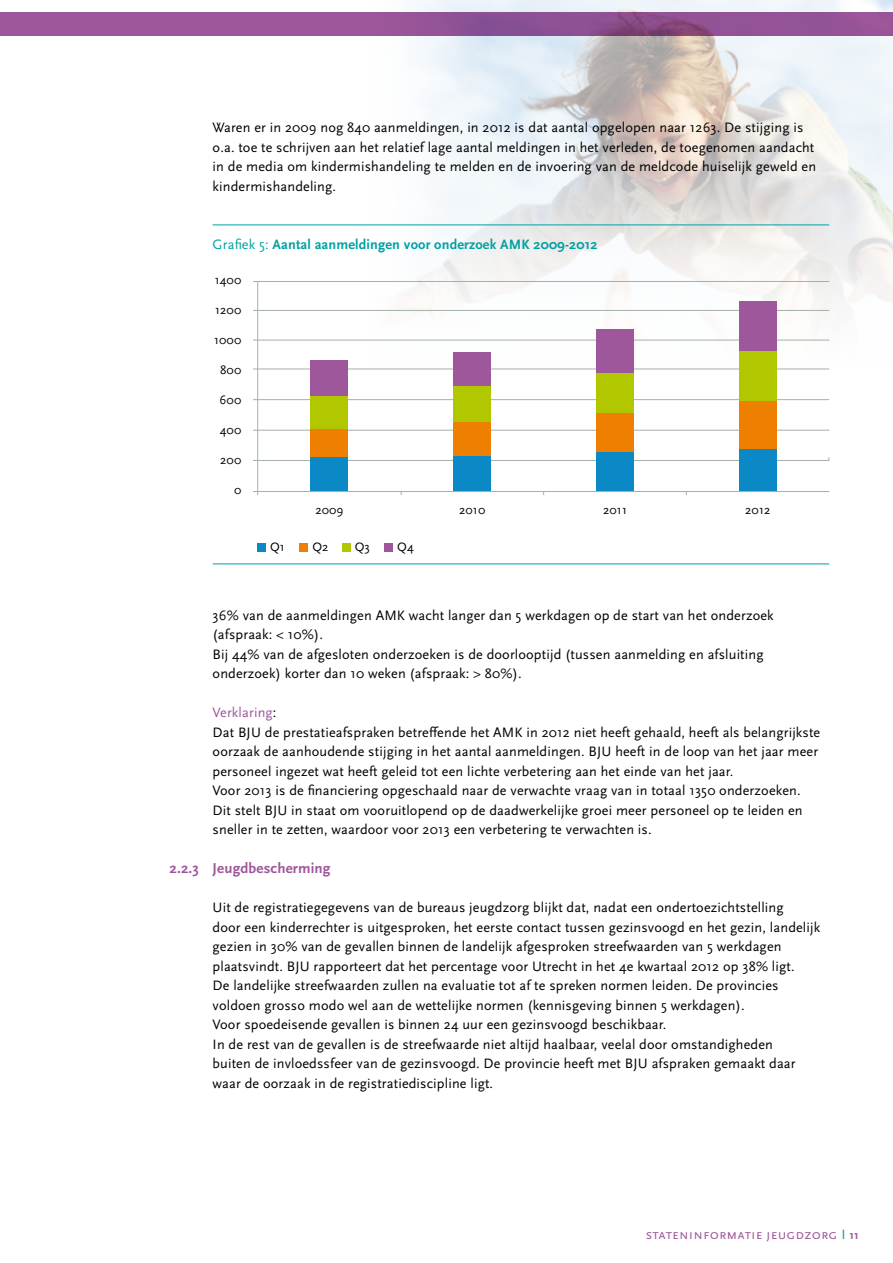
<style>
.page{position:relative;width:893px;height:1263px;background:#fff}
.page>*{position:absolute;margin:0;border:0;box-sizing:border-box;transform-origin:0 0}
.t1{font:700 15px "Scala Sans OT";letter-spacing:.01em;color:#9d579a}
.t2{font:14.25px/19.5px "Scala Sans OT";letter-spacing:.01em;color:#000}
.t3{font:700 14.25px "Scala Sans OT";letter-spacing:.01em;color:#00a1a3}
.t4{font:14.25px "Scala Sans OT";letter-spacing:.01em;color:#9d579a}
.t5{font:12.75px "Scala Sans OT";letter-spacing:.01em;color:#000}
.s1{font-weight:400}
.s2{color:#9d579a}
.s3{color:#00a1a3}
.s4{font-weight:700;font-size:12px}
</style>
<div class="page">
<img style="left:357px;top:0;width:536px;height:397px">
<svg style="left:0;top:12px;width:893px;height:24px;fill:#985598"></svg>
<hr style="left:213px;top:563px;width:616px;height:1px;background:#00a1a3">
<hr style="left:213px;top:224px;width:616px;height:1px;background:#00a1a3">
<hr style="left:253px;top:310px;width:576px;height:1px;background:#a5b1a8">
<hr style="left:253px;top:369px;width:576px;height:1px;background:#a5b1a8">
<hr style="left:253px;top:340px;width:576px;height:1px;background:#a5b1a8">
<hr style="left:253px;top:399px;width:576px;height:1px;background:#a5b1a8">
<hr style="left:253px;top:430px;width:576px;height:1px;background:#a5b1a8">
<hr style="left:257px;top:281px;width:1px;height:210px;background:#a5b1a8">
<hr style="left:253px;top:460px;width:576px;height:1px;background:#a5b1a8">
<div style="left:310px;top:453px;width:38px;height:39px;background:#0b89c6"></div>
<div style="left:454px;top:453px;width:37px;height:39px;background:#0b89c6"></div>
<div style="left:596px;top:448px;width:38px;height:44px;background:#0b89c6"></div>
<div style="left:739px;top:448px;width:38px;height:44px;background:#0b89c6"></div>
<div style="left:310px;top:426px;width:38px;height:30px;background:#ee7f00"></div>
<div style="left:454px;top:419px;width:37px;height:37px;background:#ee7f00"></div>
<div style="left:596px;top:408px;width:38px;height:43px;background:#ee7f00"></div>
<div style="left:739px;top:399px;width:38px;height:49px;background:#ee7f00"></div>
<div style="left:310px;top:360px;width:38px;height:41px;background:#9d579a"></div>
<hr style="left:253px;top:491px;width:576px;height:1px;background:#a5b1a8">
<div style="left:310px;top:397px;width:38px;height:32px;background:#b1c800"></div>
<div style="left:454px;top:384px;width:37px;height:38px;background:#b1c800"></div>
<div style="left:596px;top:369px;width:38px;height:44px;background:#b1c800"></div>
<div style="left:739px;top:349px;width:38px;height:52px;background:#b1c800"></div>
<div style="left:739px;top:301px;width:38px;height:50px;background:#9d579a"></div>
<div style="left:454px;top:353px;width:37px;height:33px;background:#9d579a"></div>
<div style="left:596px;top:329px;width:38px;height:44px;background:#9d579a"></div>
<div style="left:385px;top:543px;width:8px;height:9px;background:#9d579a"></div>
<div style="left:342px;top:543px;width:9px;height:9px;background:#b1c800"></div>
<div style="left:300px;top:543px;width:8px;height:9px;background:#ee7f00"></div>
<div style="left:257px;top:543px;width:9px;height:9px;background:#0b89c6"></div>
<hr style="left:253px;top:281px;width:576px;height:1px;background:#a5b1a8">
<p class="t2" style="left:213px;top:118px;width:605px">Waren er in 2009 nog 840 aanmeldingen, in 2012 is dat aantal opgelopen naar 1263. De stijging is o.a. toe te schrijven aan het relatief lage aantal meldingen in het verleden, de toegenomen aandacht in de media om kindermishandeling te melden en de invoering van de meldcode huiselijk geweld en kindermishandeling.</p>
<p class="t3" style="left:213px;top:236px;width:386px"><span class="s1">Grafiek 5:</span> Aantal aanmeldingen voor onderzoek AMK 2009-2012</p>
<p class="t5" style="left:215px;top:273px;width:28px">1400</p>
<p class="t5" style="left:215px;top:303px;width:28px">1200</p>
<p class="t5" style="left:214px;top:333px;width:29px">1000</p>
<p class="t5" style="left:220px;top:363px;width:23px">800</p>
<p class="t5" style="left:220px;top:393px;width:23px">600</p>
<p class="t5" style="left:220px;top:423px;width:23px">400</p>
<p class="t5" style="left:220px;top:453px;width:23px">200</p>
<p class="t5" style="left:234px;top:483px;width:9px">0</p>
<p class="t5" style="left:315px;top:503px;width:30px">2009</p>
<p class="t5" style="left:459px;top:503px;width:28px">2010</p>
<p class="t5" style="left:603px;top:503px;width:25px">2011</p>
<p class="t5" style="left:745px;top:503px;width:27px">2012</p>
<p class="t5" style="left:270px;top:540px;width:16px">Q1</p>
<p class="t5" style="left:312px;top:540px;width:18px">Q2</p>
<p class="t5" style="left:355px;top:540px;width:17px">Q3</p>
<p class="t5" style="left:397px;top:540px;width:18px">Q4</p>
<p class="t1" style="left:170px;top:860px;width:31px">2.2.3</p>
<p class="t2" style="left:213px;top:605px;width:563px">36% van de aanmeldingen AMK wacht langer dan 5 werkdagen op de start van het onderzoek (afspraak: &lt; 10%).<br>Bij 44% van de afgesloten onderzoeken is de doorlooptijd (tussen aanmelding en afsluiting onderzoek) korter dan 10 weken (afspraak: &gt; 80%).</p>
<p class="t2" style="left:213px;top:703px;width:609px"><span class="s2">Verklaring</span>:<br>Dat BJU de prestatieafspraken betreffende het AMK in 2012 niet heeft gehaald, heeft als belangrijkste oorzaak de aanhoudende stijging in het aantal aanmeldingen. BJU heeft in de loop van het jaar meer personeel ingezet wat heeft geleid tot een lichte verbetering aan het einde van het jaar.<br>Voor 2013 is de financiering opgeschaald naar de verwachte vraag van in totaal 1350 onderzoeken.<br>Dit stelt BJU in staat om vooruitlopend op de daadwerkelijke groei meer personeel op te leiden en sneller in te zetten, waardoor voor 2013 een verbetering te verwachten is.</p>
<p class="t1" style="left:213px;top:860px;width:119px">Jeugdbescherming</p>
<p class="t2" style="left:213px;top:898px;width:609px">Uit de registratiegegevens van de bureaus jeugdzorg blijkt dat, nadat een ondertoezichtstelling<br>door een kinderrechter is uitgesproken, het eerste contact tussen gezinsvoogd en het gezin, landelijk gezien in 30% van de gevallen binnen de landelijk afgesproken streefwaarden van 5 werkdagen plaatsvindt. BJU rapporteert dat het percentage voor Utrecht in het 4e kwartaal 2012 op 38% ligt.<br>De landelijke streefwaarden zullen na evaluatie tot af te spreken normen leiden. De provincies voldoen grosso modo wel aan de wettelijke normen (kennisgeving binnen 5 werkdagen).<br>Voor spoedeisende gevallen is binnen 24 uur een gezinsvoogd beschikbaar.<br>In de rest van de gevallen is de streefwaarde niet altijd haalbaar, veelal door omstandigheden<br>buiten de invloedssfeer van de gezinsvoogd. De provincie heeft met BJU afspraken gemaakt daar waar de oorzaak in de registratiediscipline ligt.</p>
<p class="t4" style="left:646px;top:1227px;width:215px">stateninformatie jeugdzorg <span class="s3">I</span> <span class="s4">11</span></p>
</div>
